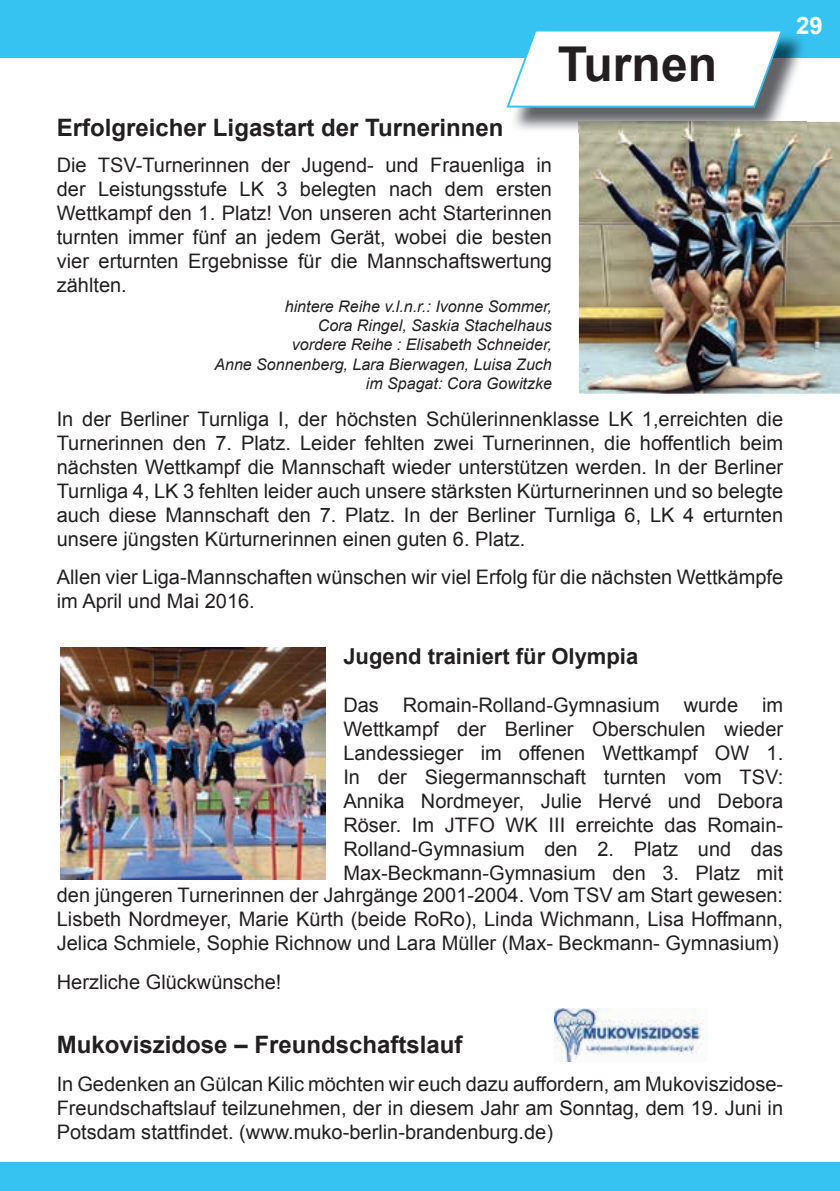
<style>
.page{position:relative;width:840px;height:1191px;background:#fff}
.page>*{position:absolute;margin:0;border:0;box-sizing:border-box;transform-origin:0 0}
.t1{font:700 48px "Arial";color:#231f20}
.t2{font:700 24px "Arial";color:#231f20}
.t3{font:700 24px "Arial";color:#fff}
.t4{font:700 22px "Arial";color:#231f20}
.t5{font:20px/24px "Arial";color:#231f20;text-align:justify}
.t6{font:italic 16px/19.2px "Arial";color:#231f20;text-align:right}
</style>
<div class="page">
<img style="left:578px;top:122px;width:261px;height:272px">
<div style="left:0;top:0;width:839px;height:57px;background:#36c3f2"></div>
<img style="left:554px;top:1008px;width:150px;height:53px">
<div style="left:0;top:1162px;width:839px;height:29px;background:#36c3f2"></div>
<img style="left:514px;top:35px;width:292px;height:95px">
<img style="left:578px;top:122px;width:228px;height:11px">
<svg style="left:506px;top:31px;width:276px;height:77px"></svg>
<img style="left:60px;top:648px;width:265px;height:231px">
<h1 class="t1" style="left:557px;top:30px;width:161px">Turnen</h1>
<p class="t3" style="left:795px;top:9px;width:28px">43</p>
<p class="t3" style="left:795px;top:9px;width:28px">29</p>
<p class="t2" style="left:57px;top:111px;width:448px">Erfolgreicher Ligastart der Turnerinnen</p>
<p class="t5" style="left:57px;top:153px;width:496px">Die TSV-Turnerinnen der Jugend- und Frauenliga in der Leistungsstufe LK 3 belegten nach dem ersten Wettkampf den 1. Platz! Von unseren acht Starterinnen turnten immer fünf an jedem Gerät, wobei die besten vier erturnten Ergebnisse für die Mannschaftswertung zählten.</p>
<p class="t6" style="left:214px;top:297px;width:339px">hintere Reihe v.l.n.r.: Ivonne Sommer,<br>Cora Ringel, Saskia Stachelhaus<br>vordere Reihe : Elisabeth Schneider,<br>Anne Sonnenberg, Lara Bierwagen, Luisa Zuch im Spagat: Cora Gowitzke</p>
<p class="t5" style="left:57px;top:407px;width:727px">In der Berliner Turnliga I, der höchsten Schülerinnenklasse LK 1,erreichten die Turnerinnen den 7. Platz. Leider fehlten zwei Turnerinnen, die hoffentlich beim nächsten Wettkampf die Mannschaft wieder unterstützen werden. In der Berliner Turnliga 4, LK 3 fehlten leider auch unsere stärksten Kürturnerinnen und so belegte auch diese Mannschaft den 7. Platz. In der Berliner Turnliga 6, LK 4 erturnten unsere jüngsten Kürturnerinnen einen guten 6. Platz.</p>
<p class="t5" style="left:57px;top:565px;width:727px">Allen vier Liga-Mannschaften wünschen wir viel Erfolg für die nächsten Wettkämpfe im April und Mai 2016.</p>
<p class="t4" style="left:343px;top:640px;width:296px">Jugend trainiert für Olympia</p>
<p class="t5" style="left:343px;top:693px;width:441px">Das Romain-Rolland-Gymnasium wurde im Wettkampf der Berliner Oberschulen wieder Landessieger im offenen Wettkampf OW 1.<br>In der Siegermannschaft turnten vom TSV:<br>Annika Nordmeyer, Julie Hervé und Debora Röser. Im JTFO WK III erreichte das Romain-Rolland-Gymnasium den 2. Platz und das Max-Beckmann-Gymnasium den 3. Platz mit</p>
<p class="t5" style="left:57px;top:883px;width:727px">den jüngeren Turnerinnen der Jahrgänge 2001-2004. Vom TSV am Start gewesen:<br>Lisbeth Nordmeyer, Marie Kürth (beide RoRo), Linda Wichmann, Lisa Hoffmann, Jelica Schmiele, Sophie Richnow und Lara Müller (Max- Beckmann- Gymnasium)</p>
<p class="t5" style="left:57px;top:969px;width:226px">Herzliche Glückwünsche!</p>
<p class="t2" style="left:57px;top:1027px;width:407px">Mukoviszidose – Freundschaftslauf</p>
<p class="t5" style="left:57px;top:1071px;width:727px">In Gedenken an Gülcan Kilic möchten wir euch dazu auffordern, am Mukoviszidose-Freundschaftslauf teilzunehmen, der in diesem Jahr am Sonntag, dem 19. Juni in Potsdam stattfindet. (www.muko-berlin-brandenburg.de)</p>
</div>
